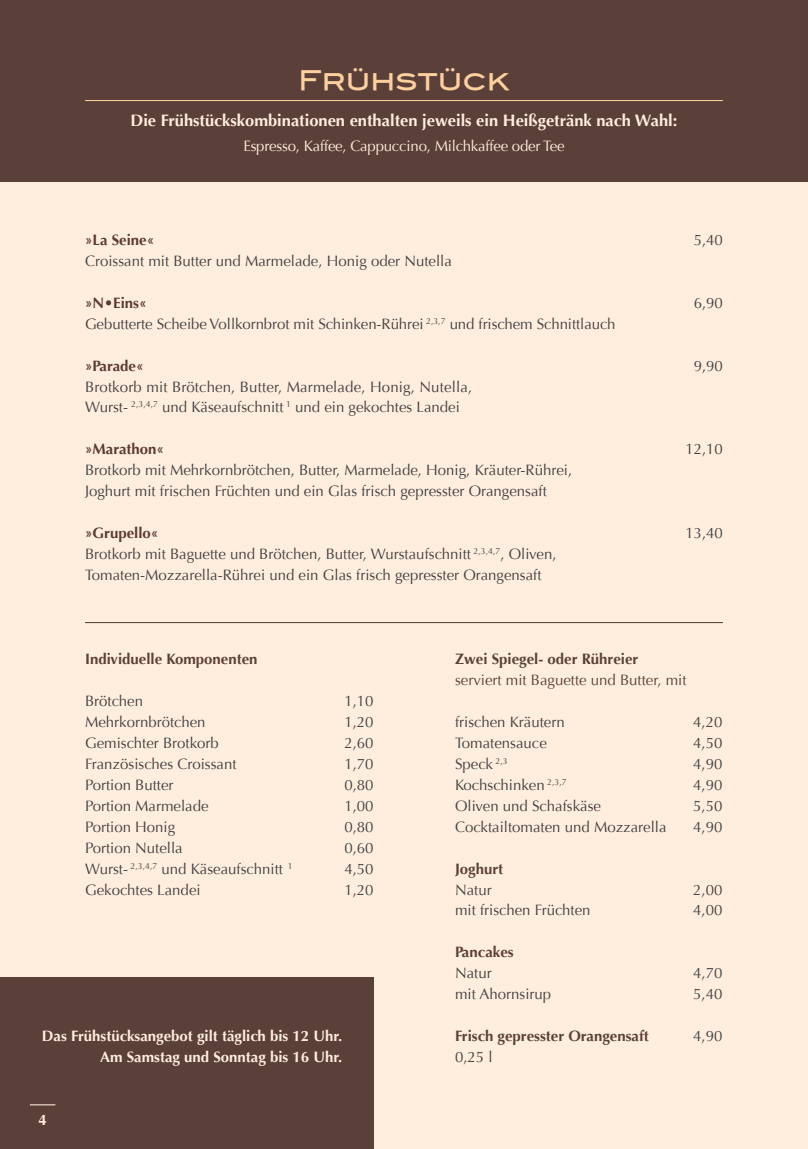
<style>
.page{position:relative;width:808px;height:1149px;background:#fff}
.page>*{position:absolute;margin:0;border:0;box-sizing:border-box;transform-origin:0 0}
.t1{font:27px "Blair Md ITCTT Medium";color:#fed09e}
.t2{font:700 16.5px "Optima";color:#fed}
.t3{font:15px/21px "Optima";color:#414042}
.t4{font:700 15px "Optima";color:#5b403a}
.t5{font:700 15px/21px "Optima";color:#fed;text-align:right}
.t6{font:700 15px "Optima";color:#5b3a35}
.t7{font:15px "Optima";letter-spacing:-.015em;color:#fed}
.t8{font:15px "Optima";color:#5b403a}
</style>
<div class="page">
<div style="left:0;top:182px;width:807px;height:966px;background:#fed"></div>
<svg style="left:807px;top:182px;width:1px;height:966px"></svg>
<div style="left:0;top:0;width:808px;height:182px;background:#5b403a"></div>
<div style="left:0;top:976px;width:373px;height:172px;background:#5b403a"></div>
<hr style="left:85px;top:100px;width:638px;height:1px;background:#fed09e">
<hr style="left:85px;top:622px;width:638px;height:1px;background:#5b403a">
<h1 class="t1" style="left:298px;top:58px;width:213px">Frühstück</h1>
<p class="t2" style="left:131px;top:111px;width:548px">Die Frühstückskombinationen enthalten jeweils ein Heißgetränk nach Wahl:</p>
<p class="t7" style="left:243px;top:137px;width:323px">Espresso, Kaffee, Cappuccino, Milchkaffee oder Tee</p>
<p class="t6" style="left:85px;top:231px;width:71px">»La Seine«</p>
<p class="t3" style="left:694px;top:229px;width:31px">5,40</p>
<p class="t3" style="left:85px;top:250px;width:368px">Croissant mit Butter und Marmelade, Honig oder Nutella</p>
<p class="t6" style="left:85px;top:294px;width:63px">»N•Eins«</p>
<p class="t3" style="left:694px;top:292px;width:31px">6,90</p>
<p class="t3" style="left:85px;top:313px;width:532px">Gebutterte Scheibe Vollkornbrot mit Schinken-Rührei <sup>2,3,7</sup> und frischem Schnittlauch</p>
<p class="t6" style="left:85px;top:356px;width:60px">»Parade«</p>
<p class="t3" style="left:694px;top:355px;width:31px">9,90</p>
<p class="t3" style="left:85px;top:376px;width:389px">Brotkorb mit Brötchen, Butter, Marmelade, Honig, Nutella,<br>Wurst- <sup>2,3,4,7</sup> und Käseaufschnitt <sup>1</sup> und ein gekochtes Landei</p>
<p class="t6" style="left:85px;top:440px;width:81px">»Marathon«</p>
<p class="t3" style="left:685px;top:439px;width:39px">12,10</p>
<p class="t3" style="left:85px;top:460px;width:489px">Brotkorb mit Mehrkornbrötchen, Butter, Marmelade, Honig, Kräuter-Rührei,<br>Joghurt mit frischen Früchten und ein Glas frisch gepresster Orangensaft</p>
<p class="t6" style="left:85px;top:524px;width:75px">»Grupello«</p>
<p class="t3" style="left:685px;top:522px;width:39px">13,40</p>
<p class="t3" style="left:85px;top:543px;width:473px">Brotkorb mit Baguette und Brötchen, Butter, Wurstaufschnitt <sup>2,3,4,7</sup>, Oliven,<br>Tomaten-Mozzarella-Rührei und ein Glas frisch gepresster Orangensaft</p>
<p class="t4" style="left:85px;top:650px;width:174px">Individuelle Komponenten</p>
<p class="t3" style="left:85px;top:690px;width:60px">Brötchen</p>
<p class="t3" style="left:344px;top:690px;width:31px">1,10</p>
<p class="t3" style="left:85px;top:711px;width:122px">Mehrkornbrötchen</p>
<p class="t3" style="left:344px;top:711px;width:31px">1,20</p>
<p class="t3" style="left:85px;top:732px;width:135px">Gemischter Brotkorb</p>
<p class="t3" style="left:344px;top:732px;width:31px">2,60</p>
<p class="t3" style="left:85px;top:753px;width:153px">Französisches Croissant</p>
<p class="t3" style="left:344px;top:753px;width:31px">1,70</p>
<p class="t3" style="left:85px;top:774px;width:90px">Portion Butter</p>
<p class="t3" style="left:344px;top:774px;width:31px">0,80</p>
<p class="t3" style="left:85px;top:795px;width:125px">Portion Marmelade</p>
<p class="t3" style="left:344px;top:795px;width:31px">1,00</p>
<p class="t3" style="left:85px;top:816px;width:92px">Portion Honig</p>
<p class="t3" style="left:344px;top:816px;width:31px">0,80</p>
<p class="t3" style="left:85px;top:836px;width:99px">Portion Nutella</p>
<p class="t3" style="left:344px;top:836px;width:31px">0,60</p>
<p class="t3" style="left:85px;top:857px;width:209px">Wurst- <sup>2,3,4,7</sup> und Käseaufschnitt <sup>1</sup></p>
<p class="t3" style="left:344px;top:857px;width:31px">4,50</p>
<p class="t3" style="left:85px;top:878px;width:117px">Gekochtes Landei</p>
<p class="t3" style="left:344px;top:878px;width:31px">1,20</p>
<p class="t5" style="left:42px;top:1025px;width:302px">Das Frühstücksangebot gilt täglich bis 12 Uhr.<br>Am Samstag und Sonntag bis 16 Uhr.</p>
<p class="t5" style="left:38px;top:1109px;width:10px">4</p>
<p class="t4" style="left:455px;top:650px;width:185px">Zwei Spiegel- oder Rühreier</p>
<p class="t8" style="left:455px;top:671px;width:233px">serviert mit Baguette und Butter, mit</p>
<p class="t3" style="left:455px;top:711px;width:111px">frischen Kräutern</p>
<p class="t3" style="left:693px;top:711px;width:31px">4,20</p>
<p class="t3" style="left:455px;top:732px;width:93px">Tomatensauce</p>
<p class="t3" style="left:693px;top:732px;width:31px">4,50</p>
<p class="t3" style="left:455px;top:753px;width:54px">Speck <sup>2,3</sup></p>
<p class="t3" style="left:693px;top:753px;width:31px">4,90</p>
<p class="t3" style="left:455px;top:774px;width:113px">Kochschinken <sup>2,3,7</sup></p>
<p class="t3" style="left:693px;top:774px;width:31px">4,90</p>
<p class="t3" style="left:455px;top:795px;width:147px">Oliven und Schafskäse</p>
<p class="t3" style="left:693px;top:795px;width:31px">5,50</p>
<p class="t3" style="left:455px;top:816px;width:213px">Cocktailtomaten und Mozzarella</p>
<p class="t3" style="left:693px;top:816px;width:31px">4,90</p>
<p class="t4" style="left:455px;top:859px;width:50px">Joghurt</p>
<p class="t3" style="left:455px;top:878px;width:38px">Natur</p>
<p class="t3" style="left:693px;top:878px;width:31px">2,00</p>
<p class="t3" style="left:455px;top:899px;width:137px">mit frischen Früchten</p>
<p class="t3" style="left:693px;top:899px;width:31px">4,00</p>
<p class="t4" style="left:455px;top:943px;width:60px">Pancakes</p>
<p class="t3" style="left:455px;top:962px;width:38px">Natur</p>
<p class="t3" style="left:693px;top:962px;width:31px">4,70</p>
<p class="t3" style="left:455px;top:983px;width:98px">mit Ahornsirup</p>
<p class="t3" style="left:693px;top:983px;width:31px">5,40</p>
<p class="t4" style="left:455px;top:1027px;width:195px">Frisch gepresster Orangensaft</p>
<p class="t3" style="left:693px;top:1025px;width:31px">4,90</p>
<p class="t3" style="left:455px;top:1046px;width:39px">0,25 l</p>
</div>
